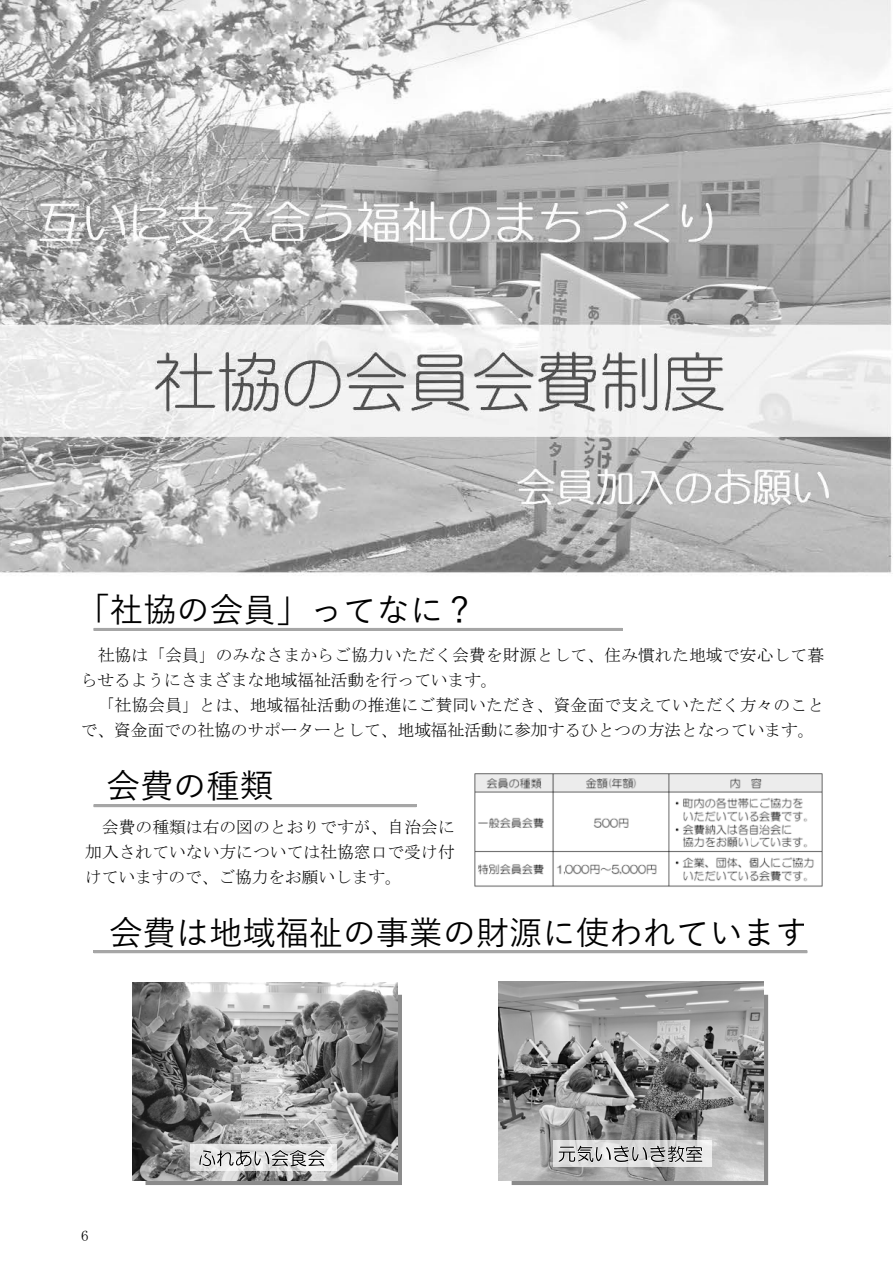
<style>
.page{position:relative;width:893px;height:1263px;background:#fff}
.page>*{position:absolute;margin:0;border:0;box-sizing:border-box;transform-origin:0 0}
.t1{font:500 33.3px "Yu Gothic";color:#000}
.t2{font:16.8px/25px "MS Mincho";color:#000}
.t3{font:15.15px "MS Mincho";color:#000}
</style>
<div class="page">
<div style="left:146px;top:995px;width:256px;height:190px;background:#8b8b8b"></div>
<img style="left:133px;top:982px;width:265px;height:199px">
<div style="left:190px;top:1144px;width:147px;height:26px;background:#fff;opacity:.7"></div>
<img style="left:474px;top:773px;width:349px;height:114px">
<div style="left:512px;top:995px;width:256px;height:190px;background:#8b8b8b"></div>
<img style="left:499px;top:982px;width:265px;height:199px">
<div style="left:94px;top:628px;width:528px;height:2px;border:1px solid #a6a6a6"></div>
<div style="left:94px;top:804px;width:322px;height:3px;border:1px solid #a6a6a6"></div>
<div style="left:94px;top:951px;width:713px;height:2px;border:1px solid #a6a6a6"></div>
<div style="left:553px;top:1141px;width:159px;height:26px;background:#fff;opacity:.7"></div>
<svg style="left:198px;top:1149px;width:128px;height:18px"></svg>
<svg style="left:558px;top:1144px;width:145px;height:19px;background:#b3b3b3"></svg>
<img style="left:0;top:0;width:893px;height:575px">
<h1 class="t1" style="left:77px;top:579px;width:401px">「社協の会員」ってなに？</h1>
<p class="t2" style="left:81px;top:642px;width:745px;text-indent:17px">社協は「会員」のみなさまからご協力いただく会費を財源として、住み慣れた地域で安心して暮らせるようにさまざまな地域福祉活動を行っています。</p>
<p class="t2" style="left:81px;top:692px;width:745px;text-indent:17px">「社協会員」とは、地域福祉活動の推進にご賛同いただき、資金面で支えていただく方々のことで、資金面での社協のサポーターとして、地域福祉活動に参加するひとつの方法となっています。</p>
<h1 class="t1" style="left:107px;top:755px;width:168px">会費の種類</h1>
<p class="t2" style="left:85px;top:814px;width:371px;text-align:justify;text-indent:17px">会費の種類は右の図のとおりですが、自治会に加入されていない方については社協窓口で受け付けていますので、ご協力をお願いします。</p>
<h1 class="t1" style="left:109px;top:901px;width:702px">会費は地域福祉の事業の財源に使われています</h1>
<p class="t3" style="left:81px;top:1227px;width:9px">6</p>
</div>
